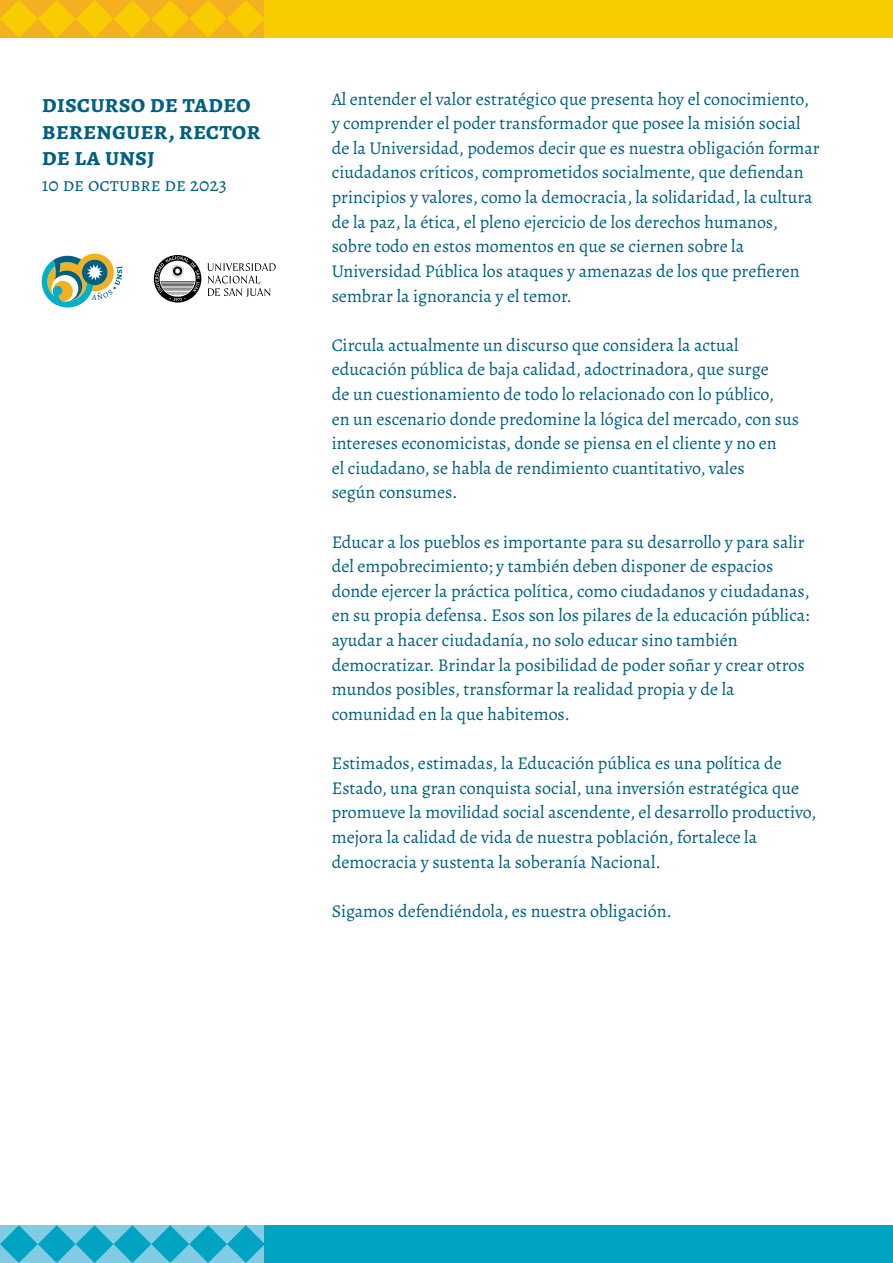
<style>
.page{position:relative;width:893px;height:1263px;background:#fff}
.page>*{position:absolute;margin:0;border:0;box-sizing:border-box;transform-origin:0 0}
.t1{font:700 25.65px/26.2px "Alegreya";color:#006082}
.t2{font:19.5px "Alegreya";color:#006082}
.t3{font:18px/24.6px "Alegreya";color:#006082}
</style>
<div class="page">
<svg style="left:0;top:0;width:265px;height:38px"></svg>
<div style="left:265px;top:0;width:628px;height:38px;background:#f9cc00"></div>
<svg style="left:0;top:1225px;width:265px;height:38px"></svg>
<div style="left:265px;top:1225px;width:628px;height:38px;background:#00a3c1"></div>
<svg style="left:207px;top:263px;width:69px;height:34px"></svg>
<svg style="left:154px;top:255px;width:47px;height:48px"></svg>
<svg style="left:42px;top:254px;width:81px;height:53px"></svg>
<h1 class="t1" style="left:42px;top:90px;width:220px">DISCURSO DE TADEO<br>BERENGUER, RECTOR<br>DE LA UNSJ</h1>
<p class="t2" style="left:42px;top:172px;width:187px">10 DE OCTUBRE DE 2023</p>
<p class="t3" style="left:332px;top:86px;width:490px">Al entender el valor estratégico que presenta hoy el conocimiento, y comprender el poder transformador que posee la misión social de la Universidad, podemos decir que es nuestra obligación formar ciudadanos críticos, comprometidos socialmente, que defiendan principios y valores, como la democracia, la solidaridad, la cultura de la paz, la ética, el pleno ejercicio de los derechos humanos, sobre todo en estos momentos en que se ciernen sobre la Universidad Pública los ataques y amenazas de los que prefieren sembrar la ignorancia y el temor.</p>
<p class="t3" style="left:332px;top:332px;width:469px">Circula actualmente un discurso que considera la actual educación pública de baja calidad, adoctrinadora, que surge<br>de un cuestionamiento de todo lo relacionado con lo público,<br>en un escenario donde predomine la lógica del mercado, con sus intereses economicistas, donde se piensa en el cliente y no en<br>el ciudadano, se habla de rendimiento cuantitativo, vales<br>según consumes.</p>
<p class="t3" style="left:332px;top:529px;width:479px">Educar a los pueblos es importante para su desarrollo y para salir del empobrecimiento; y también deben disponer de espacios donde ejercer la práctica política, como ciudadanos y ciudadanas, en su propia defensa. Esos son los pilares de la educación pública: ayudar a hacer ciudadanía, no solo educar sino también democratizar. Brindar la posibilidad de poder soñar y crear otros mundos posibles, transformar la realidad propia y de la comunidad en la que habitemos.</p>
<p class="t3" style="left:332px;top:751px;width:486px">Estimados, estimadas, la Educación pública es una política de Estado, una gran conquista social, una inversión estratégica que promueve la movilidad social ascendente, el desarrollo productivo, mejora la calidad de vida de nuestra población, fortalece la democracia y sustenta la soberanía Nacional.</p>
<p class="t3" style="left:332px;top:898px;width:342px">Sigamos defendiéndola, es nuestra obligación.</p>
</div>
